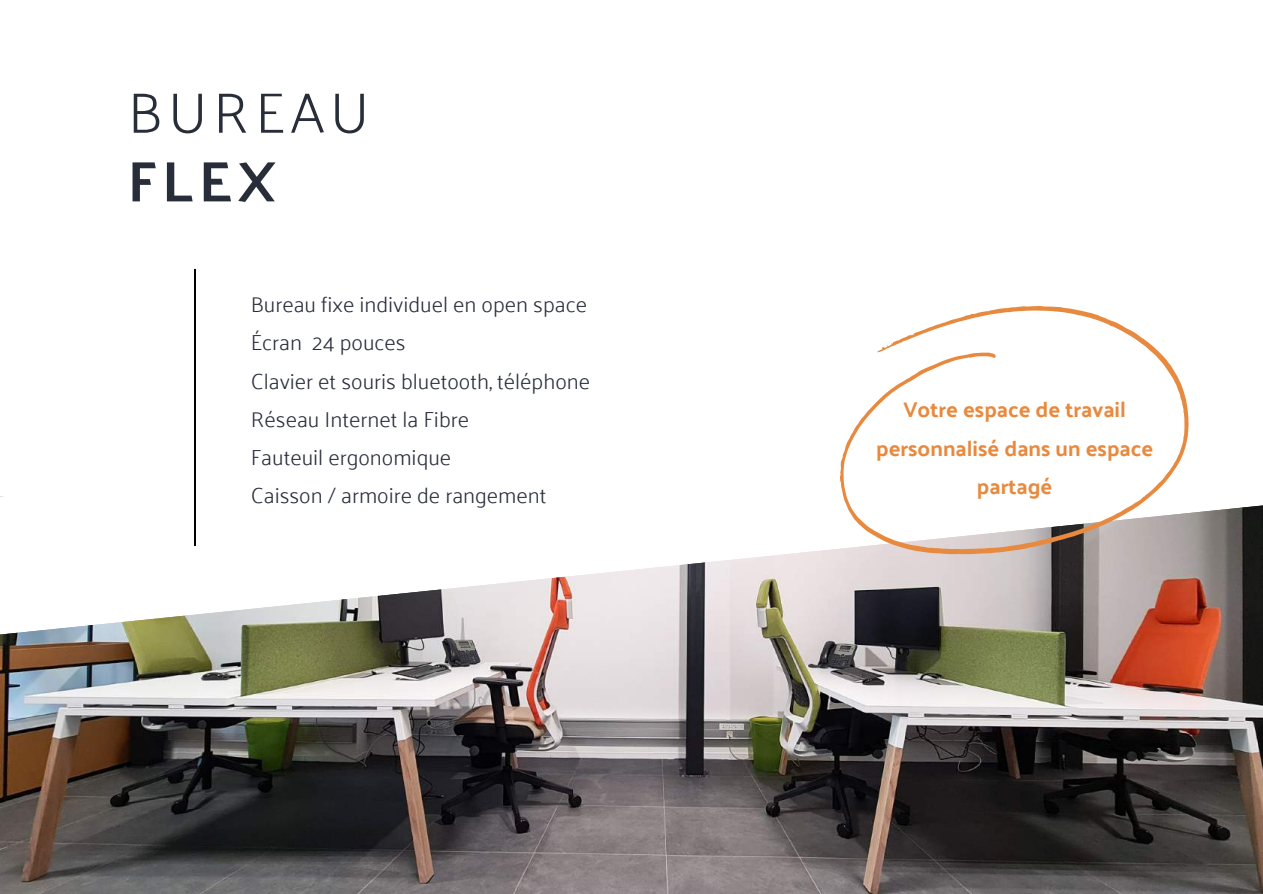
<style>
.page{position:relative;width:1263px;height:894px;background:#fff}
.page>*{position:absolute;margin:0;border:0;box-sizing:border-box;transform-origin:0 0}
.t1{font:300 57.3px "Palanquin";letter-spacing:.1em;color:#282d3a}
.t2{font:700 57.3px "Palanquin";color:#282d3a}
.t3{font:300 21.75px/38.2px "Palanquin";color:#282d3a}
.t4{font:700 21.75px/38.2px "Palanquin";color:#e78a3f;text-align:center}
</style>
<div class="page">
<img style="left:0;top:634px;width:1263px;height:259px">
<svg style="left:0;top:359px;width:1263px;height:275px"></svg>
<svg style="left:840px;top:306px;width:349px;height:248px"></svg>
<hr style="left:194px;top:268px;width:1px;height:277px;background:#000">
<h1 class="t1" style="left:128px;top:79px;width:243px">BUREAU</h1>
<h1 class="t2" style="left:128px;top:148px;width:150px">FLEX</h1>
<p class="t3" style="left:251px;top:285px;width:338px">Bureau fixe individuel en open space<br>Écran 24 pouces</p>
<p class="t3" style="left:251px;top:362px;width:341px">Clavier et souris bluetooth, téléphone</p>
<p class="t3" style="left:251px;top:400px;width:297px">Réseau Internet la Fibre<br>Fauteuil ergonomique<br>Caisson / armoire de rangement</p>
<p class="t4" style="left:876px;top:390px;width:279px">Votre espace de travail personnalisé dans un espace partagé</p>
</div>
